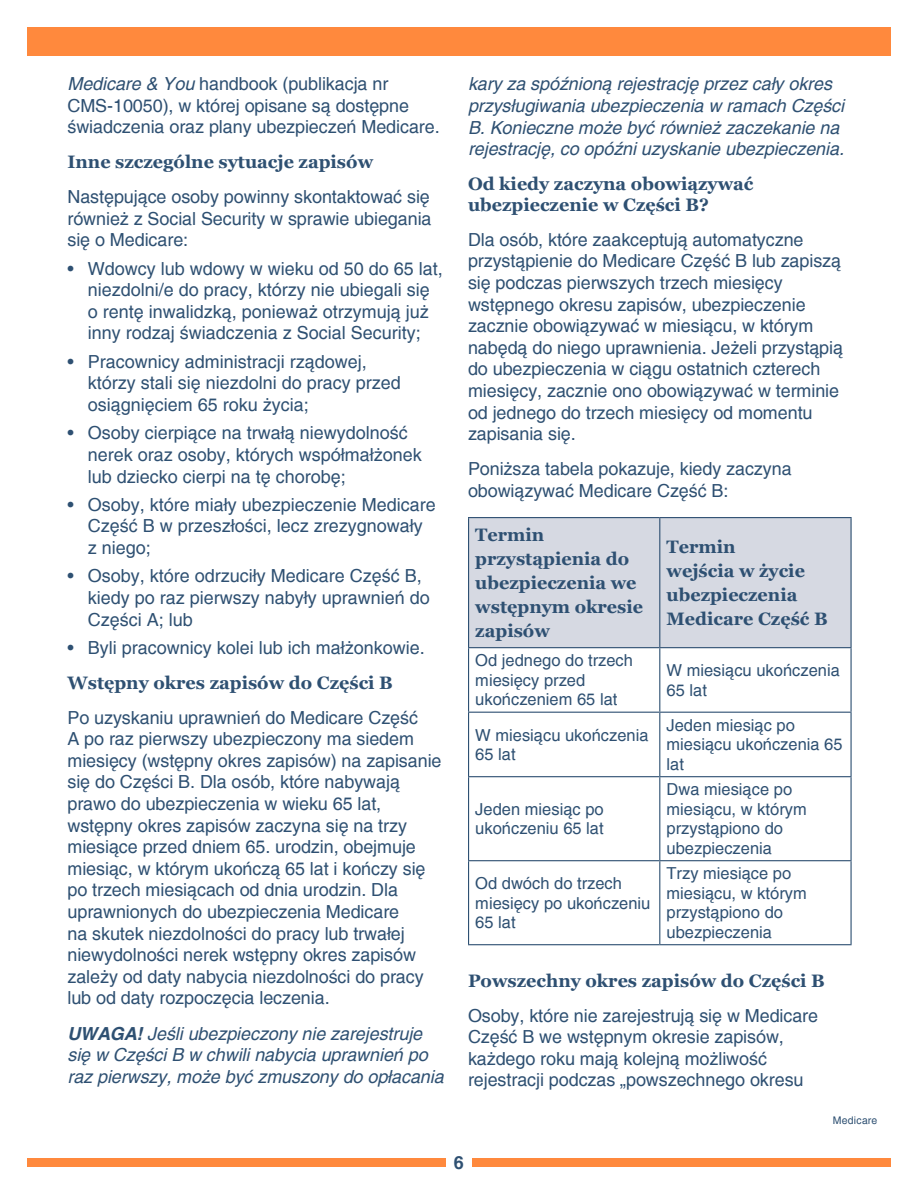
<style>
.page{position:relative;width:918px;height:1188px;background:#fff}
.page>*{position:absolute;margin:0;border:0;box-sizing:border-box;transform-origin:0 0}
.t1{font:18px/21.6px "Helvetica";letter-spacing:-.005em;color:#2e5072}
.t2{font:italic 18px/21.6px "Helvetica";letter-spacing:-.005em;color:#2e5072}
.t3{font:700 18px/24px "Georgia";color:#2e5072}
.t4{font:700 18px "Helvetica";color:#2e5072}
.t5{font:16.5px/19.5px "Helvetica";color:#2e5072}
.t6{font:10.5px "Helvetica";letter-spacing:.025em;color:#2e5072}
.s1{font-style:italic}
.s2{font-weight:700}
</style>
<div class="page">
<div style="left:27px;top:1159px;width:419px;height:8px;background:#ff893d"></div>
<div style="left:472px;top:1159px;width:419px;height:8px;background:#ff893d"></div>
<div style="left:27px;top:27px;width:864px;height:28px;background:#ff893d"></div>
<div style="left:469px;top:518px;width:381px;height:129px;background:#d6d9e2"></div>
<hr style="left:468px;top:517px;width:192px;height:1px;background:#2e5072">
<hr style="left:468px;top:518px;width:1px;height:129px;background:#2e5072">
<hr style="left:660px;top:517px;width:192px;height:1px;background:#2e5072">
<hr style="left:659px;top:518px;width:1px;height:129px;background:#2e5072">
<hr style="left:850px;top:518px;width:2px;height:129px;background:#2e5072">
<hr style="left:468px;top:647px;width:192px;height:1px;background:#2e5072">
<hr style="left:468px;top:648px;width:1px;height:64px;background:#2e5072">
<hr style="left:660px;top:647px;width:192px;height:1px;background:#2e5072">
<hr style="left:659px;top:648px;width:1px;height:64px;background:#2e5072">
<hr style="left:850px;top:648px;width:2px;height:64px;background:#2e5072">
<hr style="left:468px;top:712px;width:192px;height:1px;background:#2e5072">
<hr style="left:468px;top:713px;width:1px;height:63px;background:#2e5072">
<hr style="left:660px;top:712px;width:192px;height:1px;background:#2e5072">
<hr style="left:659px;top:713px;width:1px;height:63px;background:#2e5072">
<hr style="left:850px;top:713px;width:2px;height:63px;background:#2e5072">
<hr style="left:468px;top:776px;width:192px;height:1px;background:#2e5072">
<hr style="left:468px;top:777px;width:1px;height:83px;background:#2e5072">
<hr style="left:660px;top:776px;width:192px;height:1px;background:#2e5072">
<hr style="left:659px;top:777px;width:1px;height:83px;background:#2e5072">
<hr style="left:850px;top:777px;width:2px;height:83px;background:#2e5072">
<hr style="left:468px;top:860px;width:192px;height:1px;background:#2e5072">
<hr style="left:468px;top:861px;width:1px;height:83px;background:#2e5072">
<hr style="left:660px;top:860px;width:192px;height:1px;background:#2e5072">
<hr style="left:659px;top:861px;width:1px;height:83px;background:#2e5072">
<hr style="left:850px;top:861px;width:2px;height:83px;background:#2e5072">
<hr style="left:468px;top:944px;width:192px;height:1px;background:#2e5072">
<hr style="left:660px;top:944px;width:192px;height:1px;background:#2e5072">
<p class="t1" style="left:68px;top:74px;width:374px"><span class="s1">Medicare &amp; You</span> handbook (publikacja nr<br>CMS-10050), w której opisane są dostępne świadczenia oraz plany ubezpieczeń Medicare.</p>
<h2 class="t3" style="left:68px;top:150px;width:307px">Inne szczególne sytuacje zapisów</h2>
<p class="t1" style="left:68px;top:187px;width:366px;text-align:justify">Następujące osoby powinny skontaktować się również z Social Security w sprawie ubiegania się o Medicare:</p>
<p class="t1" style="left:68px;top:258px;width:377px;text-align:center">• Wdowcy lub wdowy w wieku od 50 do 65 lat, niezdolni/e do pracy, którzy nie ubiegali się<br>o rentę inwalidzką, ponieważ otrzymują już inny rodzaj świadczenia z Social Security;</p>
<p class="t1" style="left:88px;top:351px;width:315px;text-indent:-20px">• Pracownicy administracji rządowej, którzy stali się niezdolni do pracy przed osiągnięciem 65 roku życia;</p>
<p class="t1" style="left:88px;top:423px;width:336px;text-indent:-20px">• Osoby cierpiące na trwałą niewydolność nerek oraz osoby, których współmałżonek lub dziecko cierpi na tę chorobę;</p>
<p class="t1" style="left:88px;top:494px;width:350px;text-indent:-20px">• Osoby, które miały ubezpieczenie Medicare<br>Część B w przeszłości, lecz zrezygnowały z niego;</p>
<p class="t1" style="left:88px;top:566px;width:344px;text-indent:-20px">• Osoby, które odrzuciły Medicare Część B, kiedy po raz pierwszy nabyły uprawnień do<br>Części A; lub</p>
<p class="t1" style="left:68px;top:638px;width:359px">• Byli pracownicy kolei lub ich małżonkowie.</p>
<h2 class="t3" style="left:68px;top:670px;width:327px">Wstępny okres zapisów do Części B</h2>
<p class="t1" style="left:68px;top:707px;width:376px">Po uzyskaniu uprawnień do Medicare Część<br>A po raz pierwszy ubezpieczony ma siedem miesięcy (wstępny okres zapisów) na zapisanie się do Części B. Dla osób, które nabywają prawo do ubezpieczenia w wieku 65 lat, wstępny okres zapisów zaczyna się na trzy miesiące przed dniem 65. urodzin, obejmuje miesiąc, w którym ukończą 65 lat i kończy się po trzech miesiącach od dnia urodzin. Dla uprawnionych do ubezpieczenia Medicare<br>na skutek niezdolności do pracy lub trwałej niewydolności nerek wstępny okres zapisów zależy od daty nabycia niezdolności do pracy lub od daty rozpoczęcia leczenia.</p>
<p class="t2" style="left:68px;top:1023px;width:378px"><span class="s2">UWAGA!</span> Jeśli ubezpieczony nie zarejestruje się w Części B w chwili nabycia uprawnień po raz pierwszy, może być zmuszony do opłacania</p>
<p class="t2" style="left:468px;top:74px;width:378px">kary za spóźnioną rejestrację przez cały okres przysługiwania ubezpieczenia w ramach Części B. Konieczne może być również zaczekanie na rejestrację, co opóźni uzyskanie ubezpieczenia.</p>
<h2 class="t3" style="left:468px;top:173px;width:287px;line-height:21px">Od kiedy zaczyna obowiązywać ubezpieczenie w Części B?</h2>
<p class="t1" style="left:468px;top:229px;width:377px">Dla osób, które zaakceptują automatyczne przystąpienie do Medicare Część B lub zapiszą się podczas pierwszych trzech miesięcy wstępnego okresu zapisów, ubezpieczenie zacznie obowiązywać w miesiącu, w którym nabędą do niego uprawnienia. Jeżeli przystąpią do ubezpieczenia w ciągu ostatnich czterech miesięcy, zacznie ono obowiązywać w terminie od jednego do trzech miesięcy od momentu zapisania się.</p>
<p class="t1" style="left:468px;top:459px;width:325px">Poniższa tabela pokazuje, kiedy zaczyna obowiązywać Medicare Część B:</p>
<p class="t3" style="left:475px;top:523px;width:169px">Termin przystąpienia do ubezpieczenia we wstępnym okresie zapisów</p>
<p class="t3" style="left:667px;top:535px;width:163px">Termin<br>wejścia w życie ubezpieczenia<br>Medicare Część B</p>
<p class="t5" style="left:475px;top:651px;width:159px">Od jednego do trzech miesięcy przed ukończeniem 65 lat</p>
<p class="t5" style="left:667px;top:661px;width:175px">W miesiącu ukończenia<br>65 lat</p>
<p class="t5" style="left:475px;top:726px;width:175px">W miesiącu ukończenia<br>65 lat</p>
<p class="t5" style="left:667px;top:716px;width:178px">Jeden miesiąc po miesiącu ukończenia 65 lat</p>
<p class="t5" style="left:475px;top:800px;width:130px">Jeden miesiąc po ukończeniu 65 lat</p>
<p class="t5" style="left:667px;top:781px;width:142px">Dwa miesiące po miesiącu, w którym przystąpiono do ubezpieczenia</p>
<p class="t5" style="left:475px;top:874px;width:177px">Od dwóch do trzech miesięcy po ukończeniu<br>65 lat</p>
<p class="t5" style="left:667px;top:865px;width:142px">Trzy miesiące po miesiącu, w którym przystąpiono do ubezpieczenia</p>
<h2 class="t3" style="left:468px;top:968px;width:358px">Powszechny okres zapisów do Części B</h2>
<p class="t1" style="left:468px;top:1005px;width:352px">Osoby, które nie zarejestrują się w Medicare Część B we wstępnym okresie zapisów, każdego roku mają kolejną możliwość rejestracji podczas „powszechnego okresu</p>
<p class="t6" style="left:833px;top:1115px;width:46px">Medicare</p>
<p class="t4" style="left:454px;top:1152px;width:12px">6</p>
</div>
